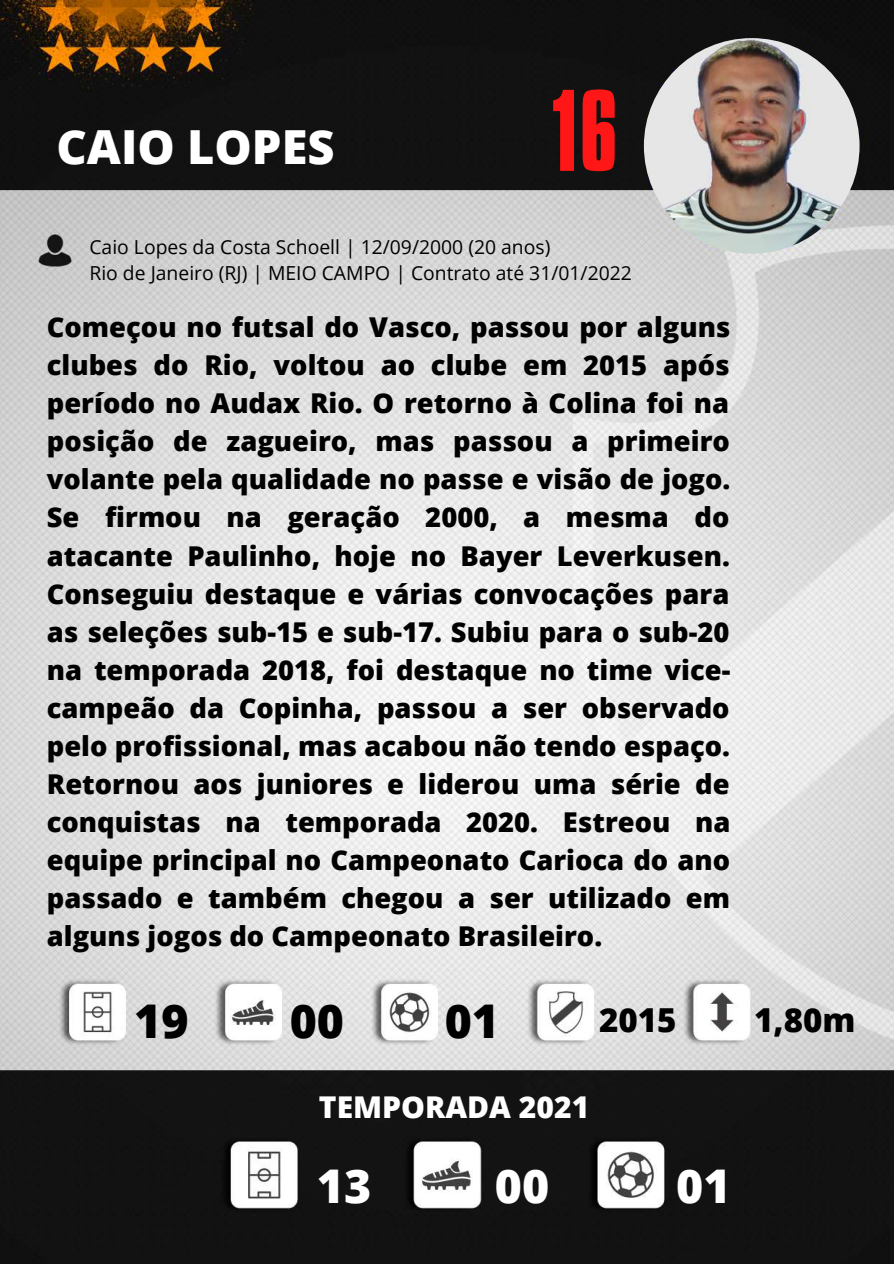
<style>
.page{position:relative;width:894px;height:1264px;background:#fff}
.page>*{position:absolute;margin:0;border:0;box-sizing:border-box;transform-origin:0 0}
.t1{font:99.75px "Aka Acid GR Compacta";color:#ff1616}
.t2{font:800 46.95px "Open Sans";color:#fff}
.t3{font:800 46.5px "Open Sans";color:#000}
.t4{font:800 46.5px "Open Sans";color:#fff}
.t5{font:800 33px "Open Sans";color:#000}
.t6{font:800 30px "Open Sans";color:#fff}
.t7{font:800 27.3px/38.1px "Open Sans";color:#000;text-align:justify}
.t8{font:19.35px/26.1px "Open Sans";color:#000}
</style>
<div class="page">
<img style="left:0;top:0;width:893px;height:1263px">
<img style="left:643px;top:38px;width:216px;height:216px;border-radius:50%">
<div style="left:372px;top:1072px;width:150px;height:49px;background:#131313"></div>
<h2 class="t2" style="left:56px;top:114px;width:279px">CAIO LOPES</h2>
<h1 class="t1" style="left:552px;top:92px;width:67px">16</h1>
<p class="t8" style="left:89px;top:233px;width:544px">Caio Lopes da Costa Schoell | 12/09/2000 (20 anos)<br>Rio de Janeiro (RJ) | MEIO CAMPO | Contrato até 31/01/2022</p>
<p class="t7" style="left:47px;top:307px;width:685px">Começou no futsal do Vasco, passou por alguns clubes do Rio, voltou ao clube em 2015 após período no Audax Rio. O retorno à Colina foi na posição de zagueiro, mas passou a primeiro volante pela qualidade no passe e visão de jogo.<br>Se firmou na geração 2000, a mesma do atacante Paulinho, hoje no Bayer Leverkusen.<br>Conseguiu destaque e várias convocações para as seleções sub-15 e sub-17. Subiu para o sub-20 na temporada 2018, foi destaque no time vice&shy;campeão da Copinha, passou a ser observado pelo profissional, mas acabou não tendo espaço.<br>Retornou aos juniores e liderou uma série de conquistas na temporada 2020. Estreou na equipe principal no Campeonato Carioca do ano passado e também chegou a ser utilizado em alguns jogos do Campeonato Brasileiro.</p>
<h3 class="t3" style="left:134px;top:988px;width:56px">19</h3>
<h3 class="t3" style="left:289px;top:988px;width:56px">00</h3>
<h3 class="t3" style="left:444px;top:988px;width:56px">01</h3>
<p class="t5" style="left:599px;top:997px;width:79px">2015</p>
<p class="t5" style="left:754px;top:997px;width:103px">1,80m</p>
<p class="t6" style="left:319px;top:1085px;width:272px">TEMPORADA 2021</p>
<h3 class="t4" style="left:317px;top:1153px;width:56px">13</h3>
<h3 class="t4" style="left:495px;top:1153px;width:56px">00</h3>
<h3 class="t4" style="left:676px;top:1153px;width:56px">01</h3>
</div>
